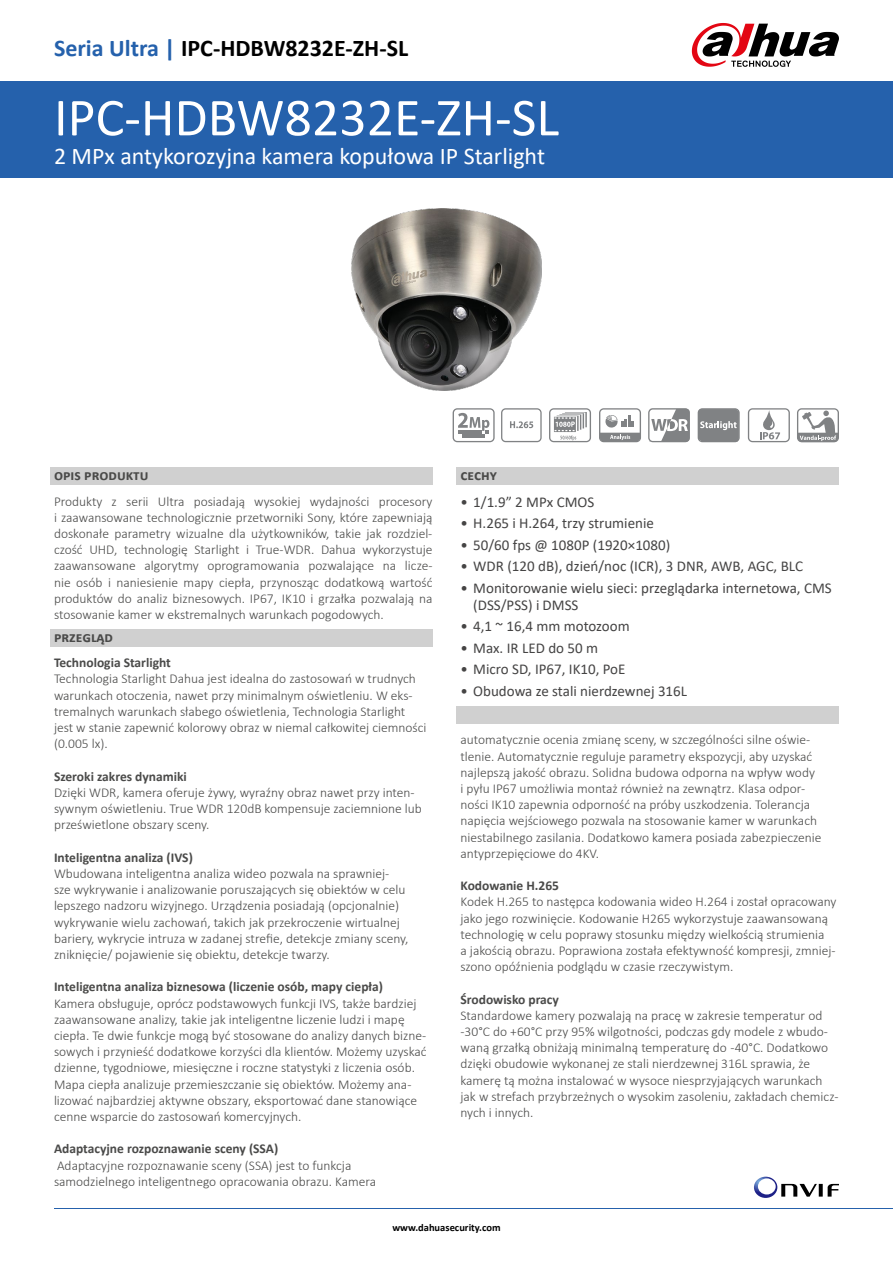
<style>
.page{position:relative;width:893px;height:1263px;background:#fff}
.page>*{position:absolute;margin:0;border:0;box-sizing:border-box;transform-origin:0 0}
.t1{font:54px "Calibri";color:#fff}
.t2{font:24px "Calibri";color:#fff}
.t3{font:700 24px "Calibri";color:#000}
.t4{font:15px/16.5px "Calibri";color:#454444}
.t5{font:700 15px "Calibri";color:#4a4a49}
.t6{font:300 13.5px/16.2px "Calibri";color:#4a4a49}
.t7{font:700 13.5px "Calibri";color:#4a4a49}
.t8{font:700 10.5px "Calibri";color:#000}
.s1{color:#2561ac}
</style>
<div class="page">
<svg style="left:692px;top:23px;width:147px;height:44px"></svg>
<div style="left:0;top:81px;width:893px;height:97px;background:#2561ac"></div>
<hr style="left:54px;top:1208px;width:839px;height:1px;background:#2561ac">
<svg style="left:819px;top:1184px;width:4px;height:12px"></svg>
<svg style="left:754px;top:1177px;width:63px;height:21px"></svg>
<svg style="left:828px;top:1184px;width:11px;height:12px"></svg>
<div style="left:50px;top:468px;width:382px;height:17px;background:#d0d0d0"></div>
<img style="left:352px;top:208px;width:189px;height:183px">
<div style="left:50px;top:630px;width:382px;height:17px;background:#d0d0d0"></div>
<div style="left:456px;top:707px;width:383px;height:17px;background:#d0d0d0"></div>
<svg style="left:453px;top:408px;width:42px;height:34px"></svg>
<svg style="left:501px;top:408px;width:41px;height:34px"></svg>
<svg style="left:549px;top:408px;width:42px;height:34px"></svg>
<svg style="left:599px;top:408px;width:42px;height:34px"></svg>
<svg style="left:648px;top:408px;width:42px;height:34px"></svg>
<svg style="left:698px;top:408px;width:42px;height:34px"></svg>
<svg style="left:748px;top:408px;width:42px;height:34px"></svg>
<svg style="left:797px;top:408px;width:42px;height:34px"></svg>
<div style="left:456px;top:468px;width:383px;height:17px;background:#d0d0d0"></div>
<h2 class="t3" style="left:54px;top:31px;width:356px"><span class="s1">Seria Ultra |</span> IPC-HDBW8232E-ZH-SL</h2>
<h1 class="t1" style="left:54px;top:80px;width:507px">IPC-HDBW8232E-ZH-SL</h1>
<h2 class="t2" style="left:54px;top:139px;width:493px">2 MPx antykorozyjna kamera kopułowa IP Starlight</h2>
<p class="t5" style="left:54px;top:465px;width:96px">Opis produktu</p>
<p class="t6" style="left:54px;top:493px;width:380px;text-align:justify">Produkty z serii Ultra posiadają wysokiej wydajności procesory i zaawansowane technologicznie przetworniki Sony, które zapewniają doskonałe parametry wizualne dla użytkowników, takie jak rozdziel&shy;czość UHD, technologię Starlight i True-WDR. Dahua wykorzystuje zaawansowane algorytmy oprogramowania pozwalające na licze&shy;nie osób i naniesienie mapy ciepła, przynosząc dodatkową wartość produktów do analiz biznesowych. IP67, IK10 i grzałka pozwalają na stosowanie kamer w ekstremalnych warunkach pogodowych.</p>
<p class="t5" style="left:54px;top:626px;width:61px">przegląd</p>
<p class="t7" style="left:54px;top:653px;width:118px">Technologia Starlight</p>
<p class="t6" style="left:54px;top:671px;width:374px">Technologia Starlight Dahua jest idealna do zastosowań w trudnych warunkach otoczenia, nawet przy minimalnym oświetleniu. W eks&shy;tremalnych warunkach słabego oświetlenia, Technologia Starlight jest w stanie zapewnić kolorowy obraz w niemal całkowitej ciemności (0.005 lx).</p>
<p class="t7" style="left:54px;top:767px;width:134px">Szeroki zakres dynamiki</p>
<p class="t6" style="left:54px;top:784px;width:369px">Dzięki WDR, kamera oferuje żywy, wyraźny obraz nawet przy inten&shy;sywnym oświetleniu. True WDR 120dB kompensuje zaciemnione lub prześwietlone obszary sceny.</p>
<p class="t7" style="left:54px;top:848px;width:140px">Inteligentna analiza (IVS)</p>
<p class="t6" style="left:54px;top:865px;width:356px">Wbudowana inteligentna analiza wideo pozwala na sprawniej&shy;sze wykrywanie i analizowanie poruszających się obiektów w celu lepszego nadzoru wizyjnego. Urządzenia posiadają (opcjonalnie) wykrywanie wielu zachowań, takich jak przekroczenie wirtualnej bariery, wykrycie intruza w zadanej strefie, detekcje zmiany sceny, zniknięcie/ pojawienie się obiektu, detekcje twarzy.</p>
<p class="t7" style="left:54px;top:977px;width:331px">Inteligentna analiza biznesowa (liczenie osób, mapy ciepła)</p>
<p class="t6" style="left:54px;top:995px;width:374px">Kamera obsługuje, oprócz podstawowych funkcji IVS, także bardziej zaawansowane analizy, takie jak inteligentne liczenie ludzi i mapę ciepła. Te dwie funkcje mogą być stosowane do analizy danych bizne&shy;sowych i przynieść dodatkowe korzyści dla klientów. Możemy uzyskać dzienne, tygodniowe, miesięczne i roczne statystyki z liczenia osób.<br>Mapa ciepła analizuje przemieszczanie się obiektów. Możemy ana&shy;lizować najbardziej aktywne obszary, eksportować dane stanowiące cenne wsparcie do zastosowań komercyjnych.</p>
<p class="t7" style="left:54px;top:1139px;width:226px">Adaptacyjne rozpoznawanie sceny (SSA)</p>
<p class="t6" style="left:54px;top:1157px;width:324px">Adaptacyjne rozpoznawanie sceny (SSA) jest to funkcja samodzielnego inteligentnego opracowania obrazu. Kamera</p>
<p class="t5" style="left:460px;top:465px;width:38px">cechy</p>
<p class="t4" style="left:460px;top:493px;width:135px">• 1/1.9” 2 MPx CMOS</p>
<p class="t4" style="left:460px;top:515px;width:195px">• H.265 i H.264, trzy strumienie</p>
<p class="t4" style="left:460px;top:536px;width:211px">• 50/60 fps @ 1080P (1920×1080)</p>
<p class="t4" style="left:460px;top:558px;width:344px">• WDR (120 dB), dzień/noc (ICR), 3 DNR, AWB, AGC, BLC</p>
<p class="t4" style="left:473px;top:579px;width:360px;text-indent:-13px">• Monitorowanie wielu sieci: przeglądarka internetowa, CMS (DSS/PSS) i DMSS</p>
<p class="t4" style="left:460px;top:618px;width:171px">• 4,1 ~ 16,4 mm motozoom</p>
<p class="t4" style="left:460px;top:639px;width:139px">• Max. IR LED do 50 m</p>
<p class="t4" style="left:460px;top:661px;width:166px">• Micro SD, IP67, IK10, PoE</p>
<p class="t4" style="left:460px;top:682px;width:228px">• Obudowa ze stali nierdzewnej 316L</p>
<p class="t6" style="left:460px;top:732px;width:362px">automatycznie ocenia zmianę sceny, w szczególności silne oświe&shy;tlenie. Automatycznie reguluje parametry ekspozycji, aby uzyskać najlepszą jakość obrazu. Solidna budowa odporna na wpływ wody<br>i pyłu IP67 umożliwia montaż również na zewnątrz. Klasa odpor&shy;ności IK10 zapewnia odporność na próby uszkodzenia. Tolerancja napięcia wejściowego pozwala na stosowanie kamer w warunkach niestabilnego zasilania. Dodatkowo kamera posiada zabezpieczenie antyprzepięciowe do 4KV.</p>
<p class="t7" style="left:460px;top:876px;width:100px">Kodowanie H.265</p>
<p class="t6" style="left:460px;top:894px;width:377px">Kodek H.265 to następca kodowania wideo H.264 i został opracowany jako jego rozwinięcie. Kodowanie H265 wykorzystuje zaawansowaną technologię w celu poprawy stosunku między wielkością strumienia<br>a jakością obrazu. Poprawiona została efektywność kompresji, zmniej&shy;szono opóźnienia podglądu w czasie rzeczywistym.</p>
<p class="t7" style="left:460px;top:989px;width:100px">Środowisko pracy</p>
<p class="t6" style="left:460px;top:1007px;width:380px">Standardowe kamery pozwalają na pracę w zakresie temperatur od -30°C do +60°C przy 95% wilgotności, podczas gdy modele z wbudo&shy;waną grzałką obniżają minimalną temperaturę do -40°C. Dodatkowo dzięki obudowie wykonanej ze stali nierdzewnej 316L sprawia, że kamerę tą można instalować w wysoce niesprzyjających warunkach jak w strefach przybrzeżnych o wysokim zasoleniu, zakładach chemicz&shy;nych i innych.</p>
<p class="t8" style="left:392px;top:1220px;width:110px">www.dahuasecurity.com</p>
</div>
